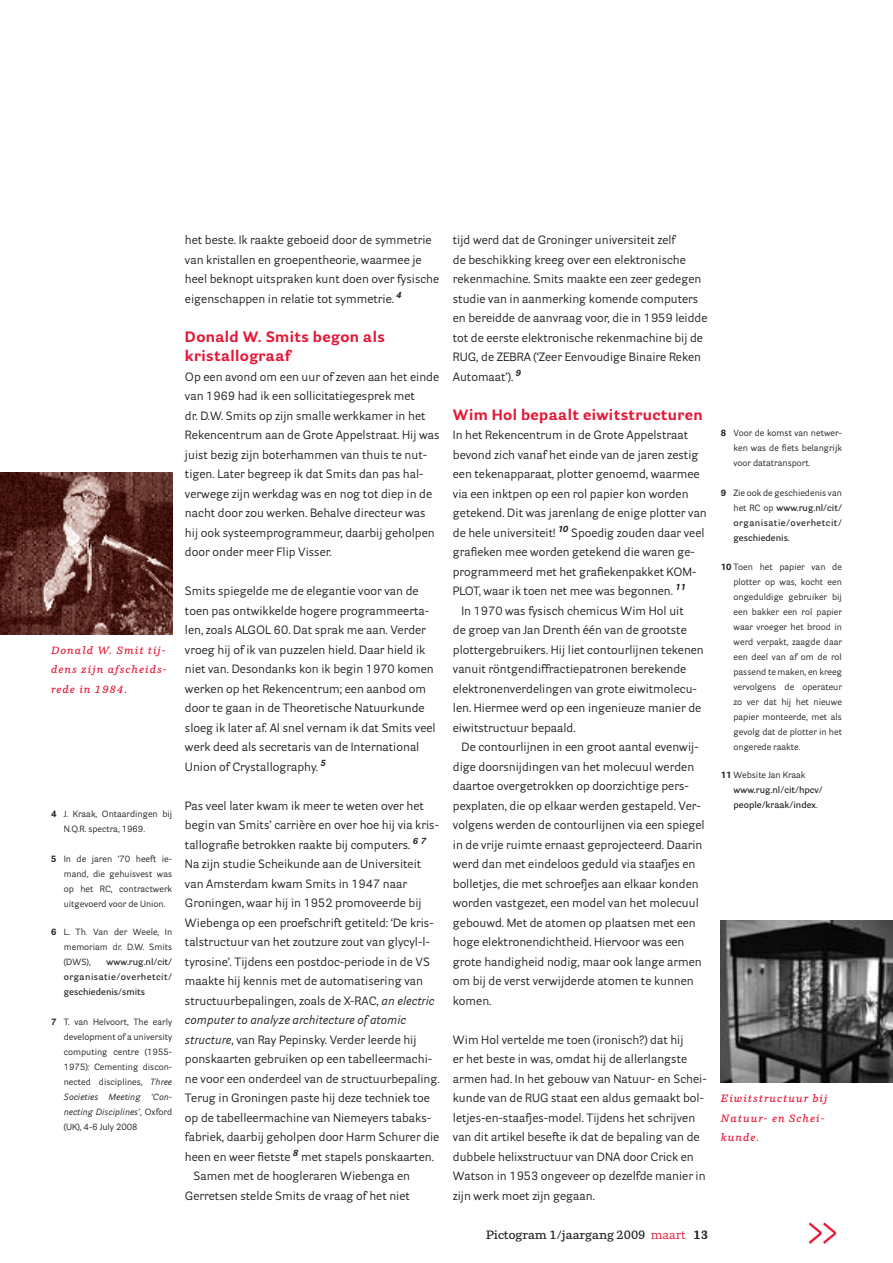
<style>
.page{position:relative;width:893px;height:1263px;background:#fff}
.page>*{position:absolute;margin:0;border:0;box-sizing:border-box;transform-origin:0 0}
.t1{font:45px "Parry";color:#e51836;scale:.7 1}
.t2{font:700 15px/19.5px "Parry Grotesque";letter-spacing:.025em;color:#e51836}
.t3{font:12px/19.5px "Parry Grotesque";color:#231f20}
.t4{font:italic 12px "Parry Grotesque";color:#231f20}
.t5{font:600 12px "Parry";color:#231f20}
.t6{font:italic 600 10.5px/19.5px "Parry";letter-spacing:.1em;color:#e51836;text-align:justify}
.t7{font:9px/15px "Parry Grotesque";color:#231f20;text-align:justify}
.t8{font:600 9px/15px "Parry Grotesque";color:#231f20;text-align:justify}
.s1{font-weight:700}
.s2{font-style:italic}
.s3{font-weight:400;color:#e51836}
.s4{font-weight:400}
</style>
<div class="page">
<img style="left:0;top:472px;width:172px;height:162px">
<img style="left:721px;top:920px;width:172px;height:163px">
<p class="t6" style="left:51px;top:640px;width:117px">Donald W. Smit tij&shy;dens zijn afscheids&shy;rede in 1984.</p>
<p class="t7" style="left:64px;top:806px;width:110px;text-indent:-13px"><span class="s1">4</span> J. Kraak, Ontaardingen bij<br>N.Q.R. spectra, 1969.</p>
<p class="t7" style="left:64px;top:851px;width:110px;text-indent:-13px"><span class="s1">5</span> In de jaren ’70 heeft ie&shy;mand, die gehuisvest was op het RC, contractwerk uitgevoerd voor de Union.</p>
<p class="t7" style="left:64px;top:924px;width:110px;text-indent:-13px"><span class="s1">6</span> L. Th. Van der Weele, In memoriam dr. D.W. Smits (DWS),</p>
<p class="t8" style="left:64px;top:954px;width:110px;text-indent:43px">www.rug.nl/cit/ organisatie/overhetcit/ geschiedenis/smits</p>
<p class="t7" style="left:64px;top:1014px;width:110px;text-indent:-13px"><span class="s1">7</span> T. van Helvoort, The early development of a university computing centre (1955- 1975): Cementing discon&shy;nected disciplines, <span class="s2">Three Societies Meeting ‘Con&shy;necting Disciplines’</span>, Oxford (UK), 4-6 July 2008</p>
<p class="t3" style="left:185px;top:230px;width:256px">het beste. Ik raakte geboeid door de symmetrie van kristallen en groepentheorie, waarmee je heel beknopt uitspraken kunt doen over fysische eigenschappen in relatie tot symmetrie. <sup>4</sup></p>
<p class="t2" style="left:185px;top:326px;width:201px">Donald W. Smits begon als kristallograaf</p>
<p class="t3" style="left:185px;top:367px;width:256px">Op een avond om een uur of zeven aan het einde van 1969 had ik een sollicitatiegesprek met<br>dr. D.W. Smits op zijn smalle werkkamer in het Rekencentrum aan de Grote Appelstraat. Hij was juist bezig zijn boterhammen van thuis te nut&shy;tigen. Later begreep ik dat Smits dan pas hal&shy;verwege zijn werkdag was en nog tot diep in de nacht door zou werken. Behalve directeur was hij ook systeemprogrammeur, daarbij geholpen door onder meer Flip Visser.</p>
<p class="t3" style="left:185px;top:581px;width:252px">Smits spiegelde me de elegantie voor van de toen pas ontwikkelde hogere programmeerta&shy;len, zoals ALGOL 60. Dat sprak me aan. Verder vroeg hij of ik van puzzelen hield. Daar hield ik niet van. Desondanks kon ik begin 1970 komen werken op het Rekencentrum; een aanbod om door te gaan in de Theoretische Natuurkunde sloeg ik later af. Al snel vernam ik dat Smits veel werk deed als secretaris van de International Union of Crystallography. <sup>5</sup></p>
<p class="t3" style="left:185px;top:795px;width:241px">Pas veel later kwam ik meer te weten over het</p>
<p class="t3" style="left:185px;top:815px;width:256px">begin van Smits’ carrière en over hoe hij via kris-</p>
<p class="t3" style="left:185px;top:834px;width:243px">tallografie betrokken raakte bij computers. <sup>6</sup> <sup>7</sup></p>
<p class="t3" style="left:185px;top:854px;width:238px">Na zijn studie Scheikunde aan de Universiteit</p>
<p class="t3" style="left:185px;top:873px;width:224px">van Amsterdam kwam Smits in 1947 naar</p>
<p class="t3" style="left:185px;top:893px;width:238px">Groningen, waar hij in 1952 promoveerde bij</p>
<p class="t3" style="left:185px;top:912px;width:250px">Wiebenga op een proefschrift getiteld: ‘De kris-</p>
<p class="t3" style="left:185px;top:932px;width:247px">talstructuur van het zoutzure zout van glycyl-l-</p>
<p class="t3" style="left:185px;top:951px;width:246px">tyrosine’. Tijdens een postdoc-periode in de VS</p>
<p class="t3" style="left:185px;top:971px;width:239px">maakte hij kennis met de automatisering van</p>
<p class="t3" style="left:185px;top:990px;width:251px">structuurbepalingen, zoals de X-RAC, <span class="s2">an electric</span></p>
<p class="t4" style="left:185px;top:1013px;width:223px">computer to analyze architecture of atomic</p>
<p class="t3" style="left:185px;top:1029px;width:233px"><span class="s2">structure</span>, van Ray Pepinsky. Verder leerde hij</p>
<p class="t3" style="left:185px;top:1049px;width:249px">ponskaarten gebruiken op een tabelleermachi-</p>
<p class="t3" style="left:185px;top:1068px;width:256px">ne voor een onderdeel van de structuurbepaling.</p>
<p class="t3" style="left:185px;top:1088px;width:246px">Terug in Groningen paste hij deze techniek toe</p>
<p class="t3" style="left:185px;top:1107px;width:248px">op de tabelleermachine van Niemeyers tabaks-</p>
<p class="t3" style="left:185px;top:1127px;width:256px">fabriek, daarbij geholpen door Harm Schurer die</p>
<p class="t3" style="left:185px;top:1146px;width:250px">heen en weer fietste <sup>8</sup> met stapels ponskaarten.</p>
<p class="t3" style="left:193px;top:1166px;width:218px">Samen met de hoogleraren Wiebenga en</p>
<p class="t3" style="left:185px;top:1185px;width:226px">Gerretsen stelde Smits de vraag of het niet</p>
<p class="t3" style="left:453px;top:230px;width:256px">tijd werd dat de Groninger universiteit zelf<br>de beschikking kreeg over een elektronische rekenmachine. Smits maakte een zeer gedegen studie van in aanmerking komende computers en bereidde de aanvraag voor, die in 1959 leidde tot de eerste elektronische rekenmachine bij de RUG, de ZEBRA (‘Zeer Eenvoudige Binaire Reken Automaat’). <sup>9</sup></p>
<p class="t2" style="left:453px;top:404px;width:251px">Wim Hol bepaalt eiwitstructuren</p>
<p class="t3" style="left:453px;top:425px;width:237px">In het Rekencentrum in de Grote Appelstraat</p>
<p class="t3" style="left:453px;top:445px;width:247px">bevond zich vanaf het einde van de jaren zestig</p>
<p class="t3" style="left:453px;top:464px;width:248px">een tekenapparaat, plotter genoemd, waarmee</p>
<p class="t3" style="left:453px;top:484px;width:237px">via een inktpen op een rol papier kon worden</p>
<p class="t3" style="left:453px;top:503px;width:255px">getekend. Dit was jarenlang de enige plotter van</p>
<p class="t3" style="left:453px;top:523px;width:253px">de hele universiteit! <sup>10</sup> Spoedig zouden daar veel</p>
<p class="t3" style="left:453px;top:542px;width:243px">grafieken mee worden getekend die waren ge-</p>
<p class="t3" style="left:453px;top:562px;width:245px">programmeerd met het grafiekenpakket KOM-</p>
<p class="t3" style="left:453px;top:581px;width:235px">PLOT, waar ik toen net mee was begonnen. <sup>11</sup></p>
<p class="t3" style="left:461px;top:601px;width:224px">In 1970 was fysisch chemicus Wim Hol uit</p>
<p class="t3" style="left:453px;top:620px;width:235px">de groep van Jan Drenth één van de grootste</p>
<p class="t3" style="left:453px;top:640px;width:252px">plottergebruikers. Hij liet contourlijnen tekenen</p>
<p class="t3" style="left:453px;top:659px;width:235px">vanuit röntgendiffractiepatronen berekende</p>
<p class="t3" style="left:453px;top:679px;width:246px">elektronenverdelingen van grote eiwitmolecu-</p>
<p class="t3" style="left:453px;top:698px;width:250px">len. Hiermee werd op een ingenieuze manier de</p>
<p class="t3" style="left:453px;top:718px;width:124px">eiwitstructuur bepaald.</p>
<p class="t3" style="left:461px;top:737px;width:239px">De contourlijnen in een groot aantal evenwij-</p>
<p class="t3" style="left:453px;top:757px;width:243px">dige doorsnijdingen van het molecuul werden</p>
<p class="t3" style="left:453px;top:776px;width:238px">daartoe overgetrokken op doorzichtige pers-</p>
<p class="t3" style="left:453px;top:796px;width:250px">pexplaten, die op elkaar werden gestapeld. Ver-</p>
<p class="t3" style="left:453px;top:815px;width:253px">volgens werden de contourlijnen via een spiegel</p>
<p class="t3" style="left:453px;top:835px;width:251px">in de vrije ruimte ernaast geprojecteerd. Daarin</p>
<p class="t3" style="left:453px;top:854px;width:244px">werd dan met eindeloos geduld via staafjes en</p>
<p class="t3" style="left:453px;top:874px;width:247px">bolletjes, die met schroefjes aan elkaar konden</p>
<p class="t3" style="left:453px;top:893px;width:247px">worden vastgezet, een model van het molecuul</p>
<p class="t3" style="left:453px;top:913px;width:244px">gebouwd. Met de atomen op plaatsen met een</p>
<p class="t3" style="left:453px;top:932px;width:233px">hoge elektronendichtheid. Hiervoor was een</p>
<p class="t3" style="left:453px;top:952px;width:250px">grote handigheid nodig, maar ook lange armen</p>
<p class="t3" style="left:453px;top:971px;width:242px">om bij de verst verwijderde atomen te kunnen</p>
<p class="t3" style="left:453px;top:991px;width:40px">komen.</p>
<p class="t3" style="left:453px;top:1030px;width:255px">Wim Hol vertelde me toen (ironisch?) dat hij<br>er het beste in was, omdat hij de allerlangste armen had. In het gebouw van Natuur- en Schei&shy;kunde van de RUG staat een aldus gemaakt bol&shy;letjes-en-staafjes-model. Tijdens het schrijven van dit artikel besefte ik dat de bepaling van de dubbele helixstructuur van DNA door Crick en Watson in 1953 ongeveer op dezelfde manier in zijn werk moet zijn gegaan.</p>
<p class="t5" style="left:486px;top:1227px;width:224px">Pictogram 1/jaargang 2009 <span class="s3">maart</span> <span class="s1">13</span></p>
<p class="t7" style="left:733px;top:425px;width:110px;text-indent:-13px"><span class="s1">8</span> Voor de komst van netwer&shy;ken was de fiets belangrijk voor datatransport.</p>
<p class="t8" style="left:733px;top:485px;width:110px;text-indent:-13px"><span class="s1">9</span> <span class="s4">Zie ook de geschiedenis van het RC op</span> www.rug.nl/cit/ organisatie/overhetcit/ geschiedenis.</p>
<p class="t7" style="left:733px;top:559px;width:110px;text-indent:-13px"><span class="s1">10</span> Toen het papier van de plotter op was, kocht een ongeduldige gebruiker bij een bakker een rol papier waar vroeger het brood in werd verpakt, zaagde daar een deel van af om de rol passend te maken, en kreeg vervolgens de operateur zo ver dat hij het nieuwe papier monteerde, met als gevolg dat de plotter in het ongerede raakte.</p>
<p class="t8" style="left:733px;top:767px;width:91px;text-align:left;text-indent:-13px"><span class="s1">11</span> <span class="s4">Website Jan Kraak </span>www.rug.nl/cit/hpcv/ people/kraak/index<span class="s4">.</span></p>
<p class="t6" style="left:721px;top:1089px;width:108px;text-align:left">Eiwitstructuur bij<br>Natuur- en Schei&shy;kunde.</p>
<h1 class="t1" style="left:806px;top:1205px;width:49px">&gt;&gt;</h1>
</div>
